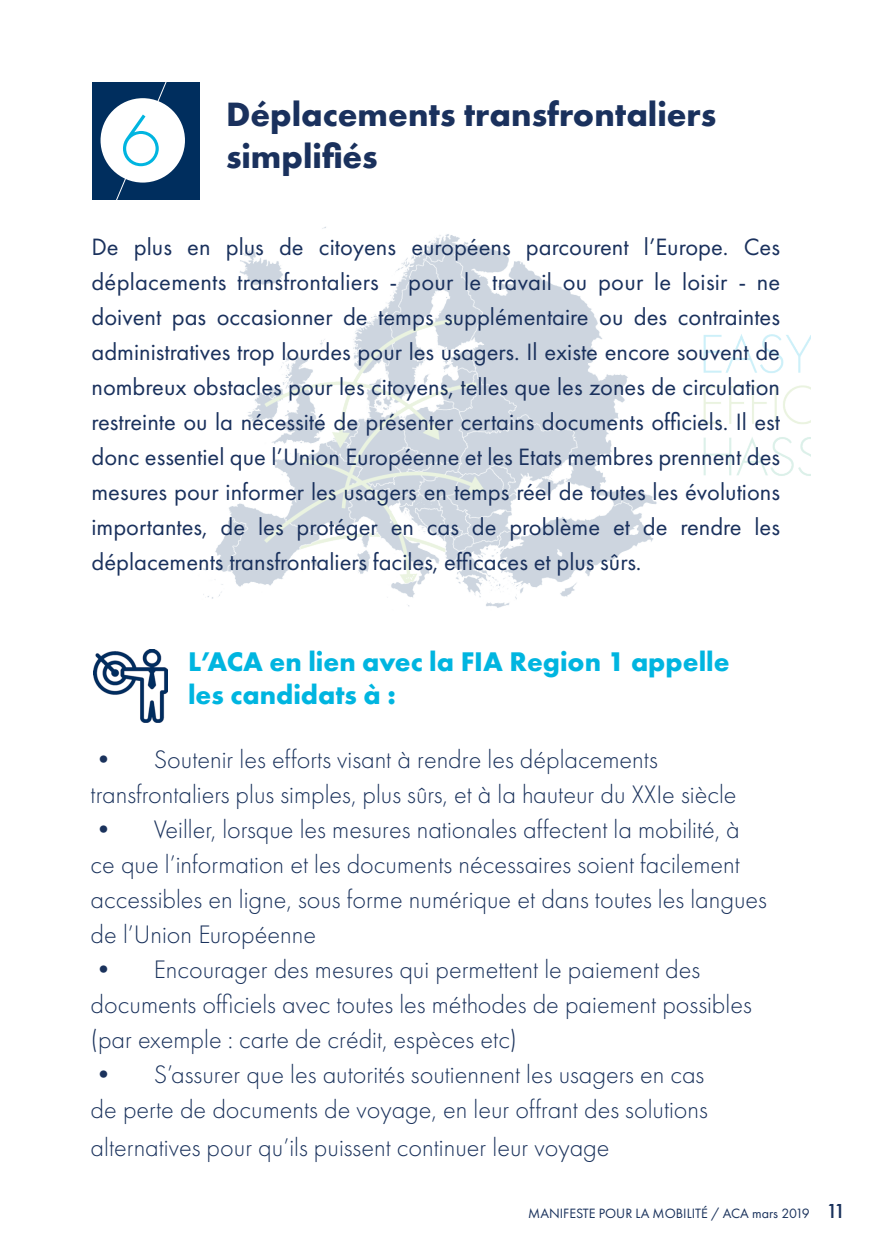
<style>
.page{position:relative;width:874px;height:1241px;background:#fff}
.page>*{position:absolute;margin:0;border:0;box-sizing:border-box;transform-origin:0 0}
.t1{font:300 66.67px "Futura Std";color:#00b5e0}
.t2{font:700 35px "Futura PT";color:#1a315d}
.t3{font:700 28px "Futura PT";color:#00b5e0}
.t4{font:300 26.25px/35px "Futura PT";color:#1a325c}
.t5{font:24.5px/35px "Futura PT";color:#1a315d;text-align:justify}
.t6{font:14px "Futura PT";color:#1a325c}
.s1{font-weight:500;font-size:21px}
</style>
<div class="page">
<img style="left:203px;top:226px;width:607px;height:382px">
<div style="left:92px;top:83px;width:108px;height:117px;background:#002e5e"></div>
<svg style="left:106px;top:82px;width:69px;height:118px"></svg>
<div style="left:100px;top:98px;width:85px;height:84px;background:#fff;border-radius:50%"></div>
<img style="left:93px;top:649px;width:74px;height:74px">
<h1 class="t1" style="left:120px;top:101px;width:43px">6</h1>
<p class="t2" style="left:226px;top:92px;width:491px">Déplacements transfrontaliers</p>
<p class="t2" style="left:226px;top:134px;width:153px">simplifiés</p>
<p class="t5" style="left:91px;top:229px;width:689px">De plus en plus de citoyens européens parcourent l’Europe. Ces déplacements transfrontaliers - pour le travail ou pour le loisir - ne doivent pas occasionner de temps supplémentaire ou des contraintes administratives trop lourdes pour les usagers. Il existe encore souvent de nombreux obstacles pour les citoyens, telles que les zones de circulation restreinte ou la nécessité de présenter certains documents officiels. Il est donc essentiel que l’Union Européenne et les Etats membres prennent des mesures pour informer les usagers en temps réel de toutes les évolutions importantes, de les protéger en cas de problème et de rendre les déplacements transfrontaliers faciles, efficaces et plus sûrs.</p>
<p class="t3" style="left:188px;top:643px;width:543px">L’ACA en lien avec la FIA Region 1 appelle</p>
<p class="t3" style="left:188px;top:676px;width:209px">les candidats à :</p>
<p class="t4" style="left:91px;top:742px;width:647px">• Soutenir les efforts visant à rendre les déplacements transfrontaliers plus simples, plus sûrs, et à la hauteur du XXIe siècle</p>
<p class="t4" style="left:91px;top:812px;width:677px">• Veiller, lorsque les mesures nationales affectent la mobilité, à ce que l’information et les documents nécessaires soient facilement accessibles en ligne, sous forme numérique et dans toutes les langues de l’Union Européenne</p>
<p class="t4" style="left:91px;top:952px;width:662px">• Encourager des mesures qui permettent le paiement des documents officiels avec toutes les méthodes de paiement possibles (par exemple : carte de crédit, espèces etc)</p>
<p class="t4" style="left:91px;top:1057px;width:618px">• S’assurer que les autorités soutiennent les usagers en cas de perte de documents de voyage, en leur offrant des solutions</p>
<p class="t4" style="left:91px;top:1129px;width:520px">alternatives pour qu’ils puissent continuer leur voyage</p>
<p class="t6" style="left:528px;top:1204px;width:319px">MANIFESTE POUR LA MOBILITÉ / ACA mars 2019 <span class="s1">11</span></p>
</div>
